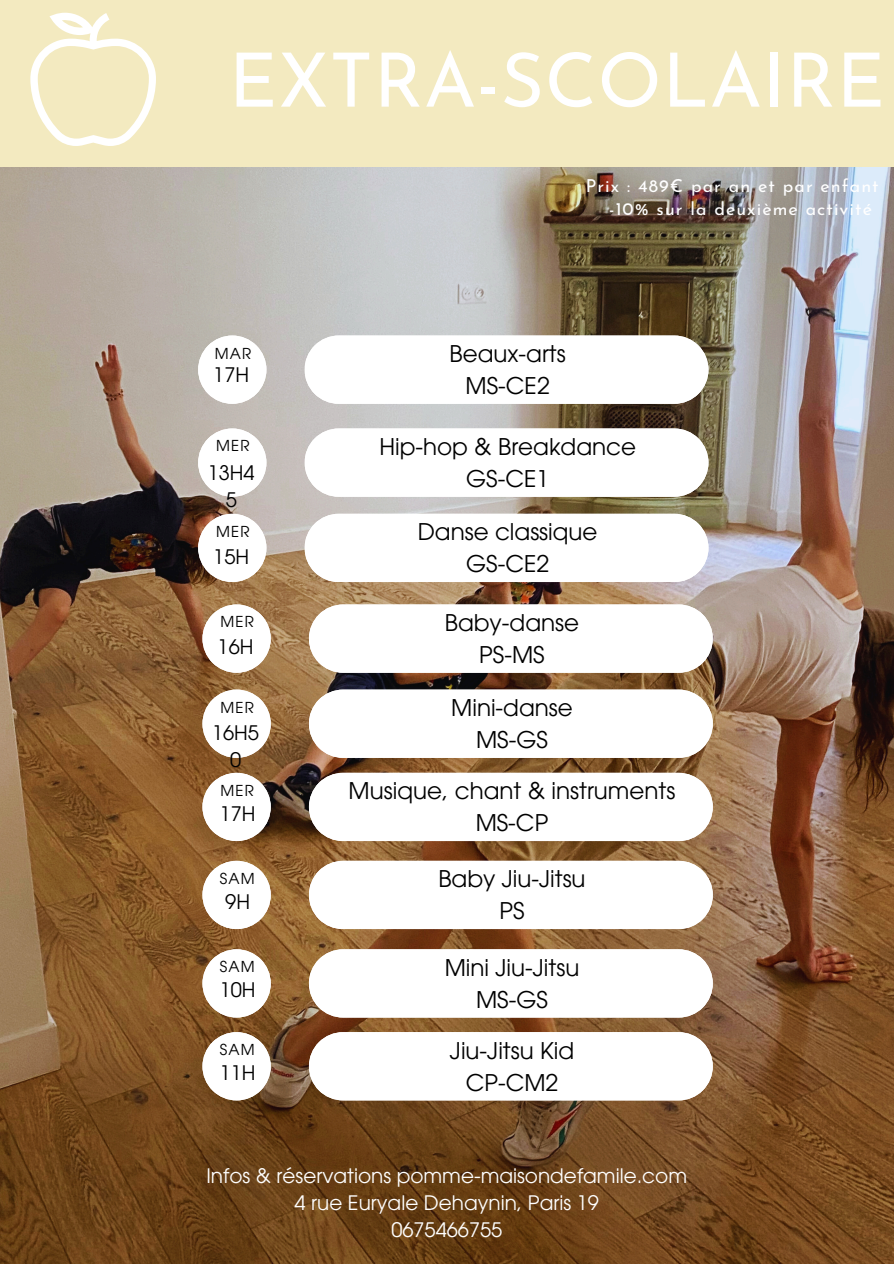
<style>
.page{position:relative;width:894px;height:1264px;background:#fff}
.page>*{position:absolute;margin:0;border:0;box-sizing:border-box;transform-origin:0 0}
.t1{font:74.7px "Josefin Sans";letter-spacing:.01em;color:#fff}
.t2{font:23.1px/31.8px "ITC Avant Garde Pro";color:#000;text-align:center}
.t3{font:20.1px/27px "ITC Avant Garde Pro";color:#000;text-align:center}
.t4{font:19.95px/26.8px "ITC Avant Garde Pro";color:#fff;text-align:center}
.t5{font:17.85px/23.9px "Josefin Sans";letter-spacing:.06em;color:#fff}
.t6{font:15.15px "ITC Avant Garde Pro";letter-spacing:.075em;color:#000}
</style>
<div class="page">
<img style="left:0;top:166px;width:893px;height:1097px">
<div style="left:0;top:0;width:893px;height:166px;background:#f3eac0"></div>
<svg style="left:30px;top:13px;width:126px;height:133px"></svg>
<svg style="left:198px;top:335px;width:68px;height:69px"></svg>
<svg style="left:304px;top:335px;width:404px;height:69px"></svg>
<svg style="left:198px;top:428px;width:68px;height:69px"></svg>
<svg style="left:304px;top:428px;width:404px;height:69px"></svg>
<svg style="left:198px;top:514px;width:68px;height:68px"></svg>
<svg style="left:304px;top:514px;width:404px;height:68px"></svg>
<svg style="left:202px;top:604px;width:69px;height:68px"></svg>
<svg style="left:309px;top:604px;width:403px;height:68px"></svg>
<svg style="left:202px;top:689px;width:69px;height:69px"></svg>
<svg style="left:309px;top:689px;width:403px;height:69px"></svg>
<svg style="left:202px;top:772px;width:69px;height:69px"></svg>
<svg style="left:309px;top:772px;width:403px;height:69px"></svg>
<svg style="left:202px;top:860px;width:69px;height:69px"></svg>
<svg style="left:309px;top:860px;width:403px;height:69px"></svg>
<svg style="left:202px;top:949px;width:69px;height:68px"></svg>
<svg style="left:309px;top:949px;width:403px;height:68px"></svg>
<svg style="left:202px;top:1032px;width:69px;height:68px"></svg>
<svg style="left:309px;top:1032px;width:403px;height:68px"></svg>
<p class="t1" style="left:229px;top:51px;width:658px">EXTRA-SCOLAIRE</p>
<h2 class="t5" style="left:609px;top:175px;width:271px;text-indent:-23px">Prix : 489€ par an et par enfant -10% sur la deuxième activité</h2>
<h5 class="t6" style="left:215px;top:347px;width:38px">MAR</h5>
<p class="t2" style="left:449px;top:340px;width:117px">Beaux-arts<br>MS-CE2</p>
<h3 class="t3" style="left:213px;top:363px;width:37px">17H</h3>
<p class="t6" style="left:216px;top:440px;width:35px">MER</p>
<h3 class="t2" style="left:379px;top:433px;width:258px">Hip-hop &amp; Breakdance<br>GS-CE1</h3>
<p class="t3" style="left:208px;top:461px;width:48px">13H4<br>5</p>
<h3 class="t6" style="left:216px;top:525px;width:35px">MER</h3>
<p class="t2" style="left:418px;top:519px;width:181px">Danse classique<br>GS-CE2</p>
<h3 class="t3" style="left:213px;top:545px;width:37px">15H</h3>
<p class="t6" style="left:220px;top:616px;width:35px">MER</p>
<h3 class="t2" style="left:445px;top:609px;width:136px">Baby-danse<br>PS-MS</h3>
<p class="t3" style="left:217px;top:636px;width:37px">16H</p>
<h3 class="t6" style="left:220px;top:701px;width:35px">MER</h3>
<p class="t2" style="left:451px;top:694px;width:123px">Mini-danse<br>MS-GS</p>
<h3 class="t3" style="left:212px;top:721px;width:48px">16H5<br>0</h3>
<p class="t6" style="left:220px;top:784px;width:35px">MER</p>
<h3 class="t2" style="left:348px;top:778px;width:328px">Musique, chant &amp; instruments<br>MS-CP</h3>
<p class="t3" style="left:220px;top:802px;width:37px">17H</p>
<h3 class="t6" style="left:220px;top:872px;width:36px">SAM</h3>
<h2 class="t2" style="left:438px;top:866px;width:149px">Baby Jiu-Jitsu<br>PS</h2>
<h2 class="t3" style="left:225px;top:890px;width:26px">9H</h2>
<h2 class="t6" style="left:220px;top:961px;width:36px">SAM</h2>
<h2 class="t2" style="left:444px;top:954px;width:136px">Mini Jiu-Jitsu<br>MS-GS</h2>
<h2 class="t3" style="left:220px;top:979px;width:37px">10H</h2>
<h2 class="t6" style="left:220px;top:1043px;width:36px">SAM</h2>
<h2 class="t2" style="left:450px;top:1037px;width:126px">Jiu-Jitsu Kid<br>CP-CM2</h2>
<h2 class="t3" style="left:220px;top:1061px;width:37px">11H</h2>
<h1 class="t4" style="left:206px;top:1164px;width:482px">Infos &amp; réservations pomme-maisondefamile.com<br>4 rue Euryale Dehaynin, Paris 19<br>0675466755</h1>
</div>
